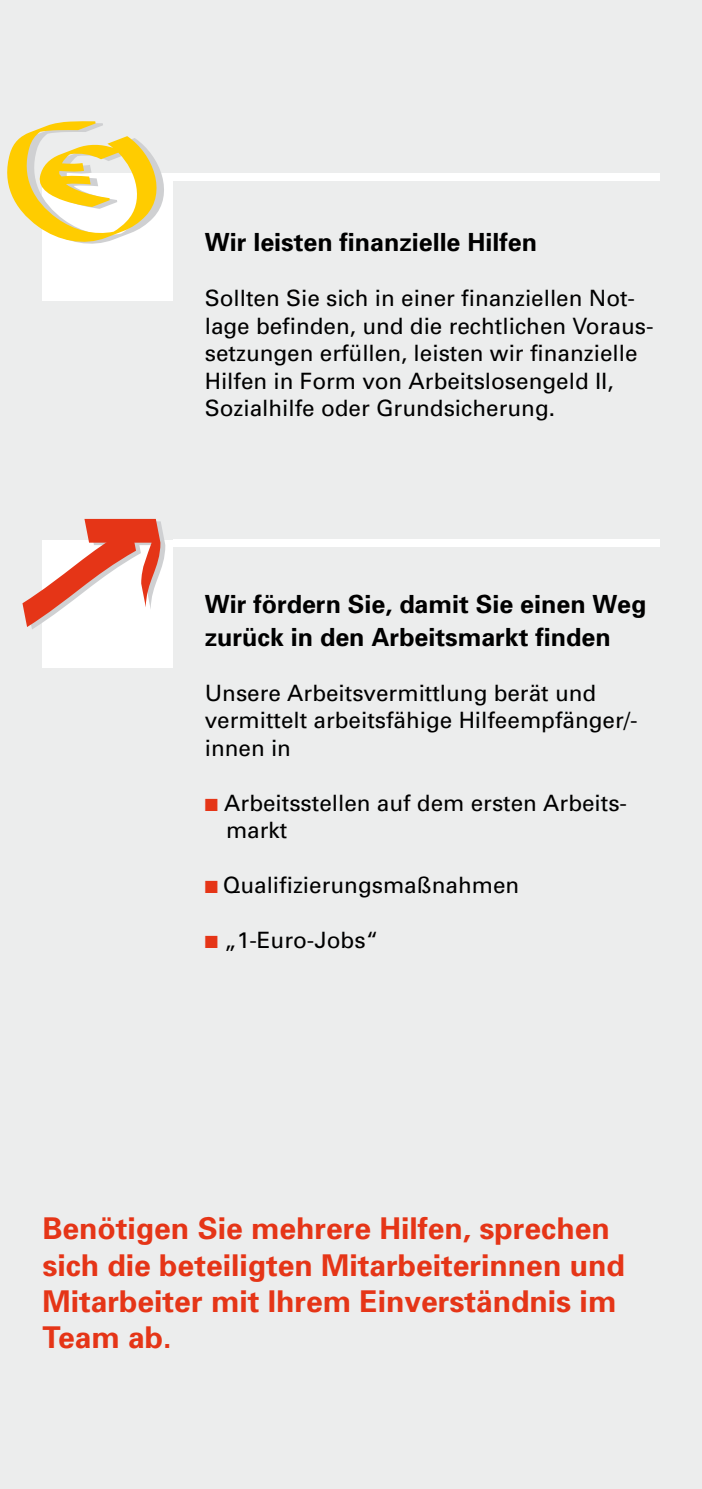
<style>
.page{position:relative;width:702px;height:1489px;background:#fff}
.page>*{position:absolute;margin:0;border:0;box-sizing:border-box;transform-origin:0 0}
.t1{font:700 30px/36.2px "Univers";color:#e53517}
.t2{font:700 25px/32.5px "Univers";color:#000}
.t3{font:22.5px/27.5px "Univers";color:#000}
.s1{color:#e53517}
</style>
<div class="page">
<div style="left:0;top:0;width:702px;height:1488px;background:#eceded"></div>
<div style="left:43px;top:539px;width:130px;height:128px;background:#fff"></div>
<div style="left:173px;top:539px;width:486px;height:7px;background:#fff"></div>
<svg style="left:22px;top:519px;width:143px;height:110px"></svg>
<div style="left:43px;top:173px;width:130px;height:128px;background:#fff"></div>
<div style="left:173px;top:173px;width:486px;height:7px;background:#fff"></div>
<svg style="left:7px;top:121px;width:168px;height:127px"></svg>
<p class="t2" style="left:205px;top:225px;width:334px">Wir leisten finanzielle Hilfen</p>
<p class="t3" style="left:205px;top:284px;width:450px">Sollten Sie sich in einer finanziellen Not&shy;lage befinden, und die rechtlichen Voraus&shy;setzungen erfüllen, leisten wir finanzielle Hilfen in Form von Arbeitslosengeld II, Sozialhilfe oder Grundsicherung.</p>
<p class="t2" style="left:205px;top:587px;width:443px">Wir fördern Sie, damit Sie einen Weg zurück in den Arbeitsmarkt finden</p>
<p class="t3" style="left:205px;top:678px;width:434px">Unsere Arbeitsvermittlung berät und vermittelt arbeitsfähige Hilfeempfänger/- innen in</p>
<p class="t3" style="left:226px;top:788px;width:402px;text-indent:-21px"><span class="s1">■</span> Arbeitsstellen auf dem ersten Arbeits&shy;markt</p>
<p class="t3" style="left:205px;top:871px;width:316px"><span class="s1">■</span> Qualifizierungsmaßnahmen</p>
<p class="t3" style="left:205px;top:926px;width:175px"><span class="s1">■</span> „1-Euro-Jobs“</p>
<h1 class="t1" style="left:43px;top:1209px;width:583px">Benötigen Sie mehrere Hilfen, sprechen sich die beteiligten Mitarbeiterinnen und Mitarbeiter mit Ihrem Einverständnis im Team ab.</h1>
</div>
